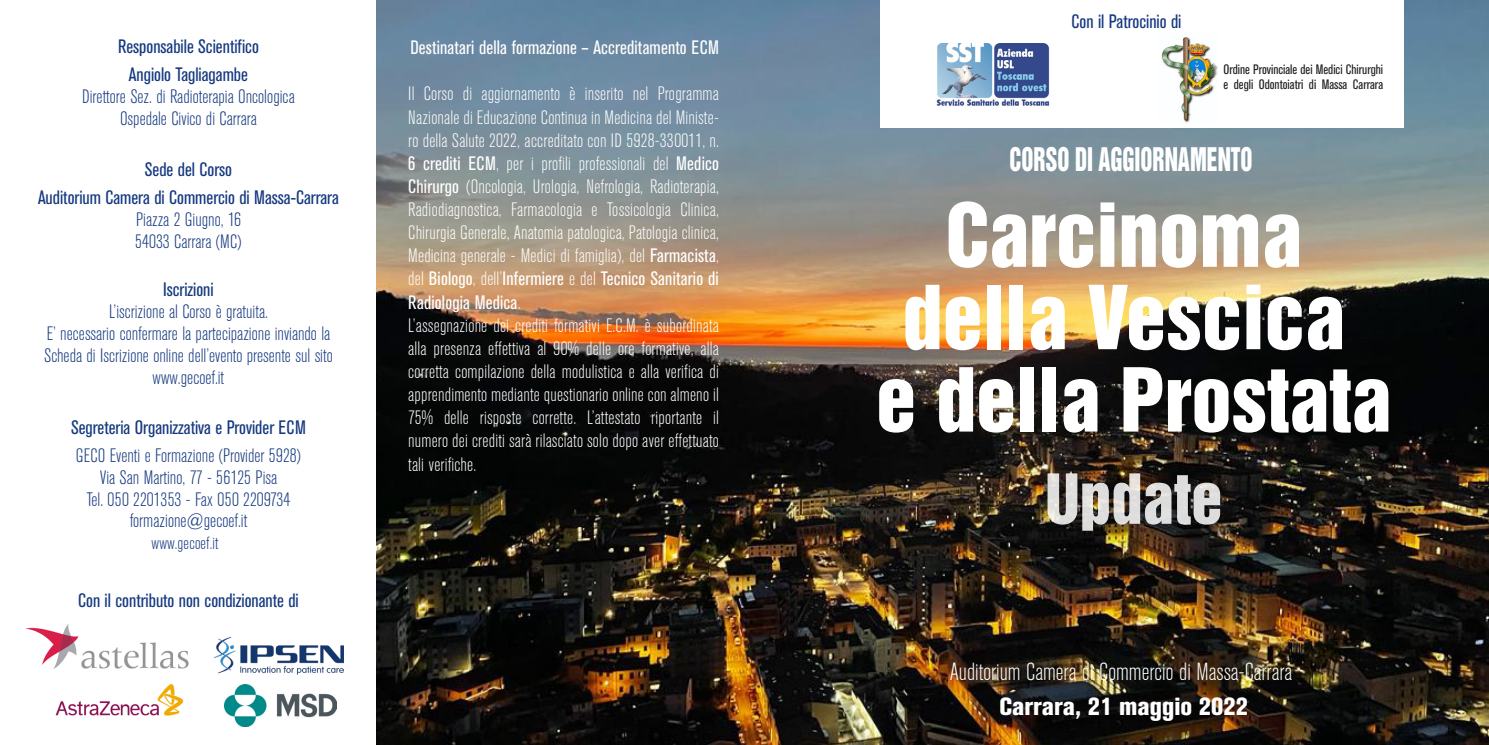
<style>
.page{position:relative;width:1489px;height:745px;background:#fff}
.page>*{position:absolute;margin:0;border:0;box-sizing:border-box;transform-origin:0 0}
.t1{font:80.5px/82.2px "Helvetica Inserat LT Std";color:#fff;text-align:center}
.t2{font:63px "Helvetica Inserat LT Std";letter-spacing:-.005em;color:rgb(255 255 255/.86)}
.t3{font:29.75px "Helvetica Inserat LT Std";color:#fff;scale:.73 1}
.t4{font:300 condensed 24.5px "Akzidenz Grotesk BE";color:#fff}
.t5{font:800 condensed 24.5px "Akzidenz Grotesk BE";color:#fff}
.t6{font:300 condensed 19.25px/23.1px "Akzidenz Grotesk BE";letter-spacing:.01em;color:#fff}
.t7{font:300 condensed 19.25px/21.9px "Akzidenz Grotesk BE";color:#14387f;text-align:center}
.t8{font:condensed 19.25px/28px "Akzidenz Grotesk BE";color:#14387f;text-align:center}
.t9{font:condensed 19.25px "Akzidenz Grotesk BE";letter-spacing:.01em;color:#fff}
.t10{font:300 condensed 17.5px "Akzidenz Grotesk BE";letter-spacing:.01em;color:#14387f}
.t11{font:condensed 13.47px/15.2px "Akzidenz Grotesk BE";color:#1d1d1b}
.s1{font-weight:400}
</style>
<div class="page">
<img style="left:377px;top:0;width:1111px;height:744px">
<img style="left:26px;top:624px;width:162px;height:44px">
<img style="left:213px;top:636px;width:130px;height:38px">
<img style="left:224px;top:684px;width:112px;height:42px">
<img style="left:55px;top:684px;width:129px;height:32px">
<div style="left:880px;top:0;width:523px;height:127px;background:#fff"></div>
<img style="left:1161px;top:37px;width:56px;height:86px">
<img style="left:936px;top:43px;width:114px;height:63px">
<p class="t8" style="left:118px;top:33px;width:142px">Responsabile Scientifico<br>Angiolo Tagliagambe</p>
<p class="t7" style="left:82px;top:86px;width:214px">Direttore Sez. di Radioterapia Oncologica<br>Ospedale Civico di Carrara</p>
<p class="t8" style="left:38px;top:156px;width:302px">Sede del Corso<br>Auditorium Camera di Commercio di Massa-Carrara</p>
<p class="t7" style="left:135px;top:209px;width:108px;text-align:left">Piazza 2 Giugno, 16<br>54033 Carrara (MC)</p>
<p class="t8" style="left:163px;top:275px;width:52px">Iscrizioni</p>
<p class="t7" style="left:44px;top:301px;width:290px">L’iscrizione al Corso è gratuita.<br>E’ necessario confermare la partecipazione inviando la Scheda di Iscrizione online dell’evento presente sul sito www.gecoef.it</p>
<p class="t8" style="left:71px;top:413px;width:236px">Segreteria Organizzativa e Provider ECM</p>
<p class="t7" style="left:76px;top:444px;width:227px">GECO Eventi e Formazione (Provider 5928)<br>Via San Martino, 77 - 56125 Pisa<br>Tel. 050 2201353 - Fax 050 2209734 formazione@gecoef.it</p>
<p class="t10" style="left:151px;top:533px;width:68px">www.gecoef.it</p>
<p class="t8" style="left:78px;top:586px;width:222px">Con il contributo non condizionante di</p>
<p class="t9" style="left:410px;top:37px;width:310px">Destinatari della formazione – Accreditamento ECM</p>
<p class="t6" style="left:408px;top:83px;width:312px">Il Corso di aggiornamento è inserito nel Programma Nazionale di Educazione Continua in Medicina del Ministe&shy;ro della Salute 2022, accreditato con ID 5928-330011, n.<br><span class="s1">6 crediti ECM</span>, per i profili professionali del <span class="s1">Medico Chirurgo</span> (Oncologia, Urologia, Nefrologia, Radioterapia, Radiodiagnostica, Farmacologia e Tossicologia Clinica, Chirurgia Generale, Anatomia patologica, Patologia clinica, Medicina generale - Medici di famiglia), del <span class="s1">Farmacista</span>, del <span class="s1">Biologo</span>, dell’<span class="s1">Infermiere</span> e del <span class="s1">Tecnico Sanitario di Radiologia Medica</span>.<br>L’assegnazione dei crediti formativi E.C.M. è subordinata alla presenza effettiva al 90% delle ore formative, alla corretta compilazione della modulistica e alla verifica di apprendimento mediante questionario online con almeno il 75% delle risposte corrette. L’attestato riportante il numero dei crediti sarà rilasciato solo dopo aver effettuato tali verifiche.</p>
<p class="t8" style="left:1071px;top:8px;width:111px">Con il Patrocinio di</p>
<p class="t11" style="left:1223px;top:62px;width:161px">Ordine Provinciale dei Medici Chirurghi e degli Odontoiatri di Massa Carrara</p>
<h3 class="t3" style="left:1009px;top:142px;width:335px">CORSO DI AGGIORNAMENTO</h3>
<h1 class="t1" style="left:876px;top:196px;width:517px">Carcinoma della Vescica<br>e della Prostata</h1>
<h2 class="t2" style="left:1044px;top:461px;width:179px">Update</h2>
<p class="t4" style="left:949px;top:658px;width:344px">Auditorium Camera di Commercio di Massa-Carrara</p>
<p class="t5" style="left:999px;top:691px;width:250px">Carrara, 21 maggio 2022</p>
</div>
